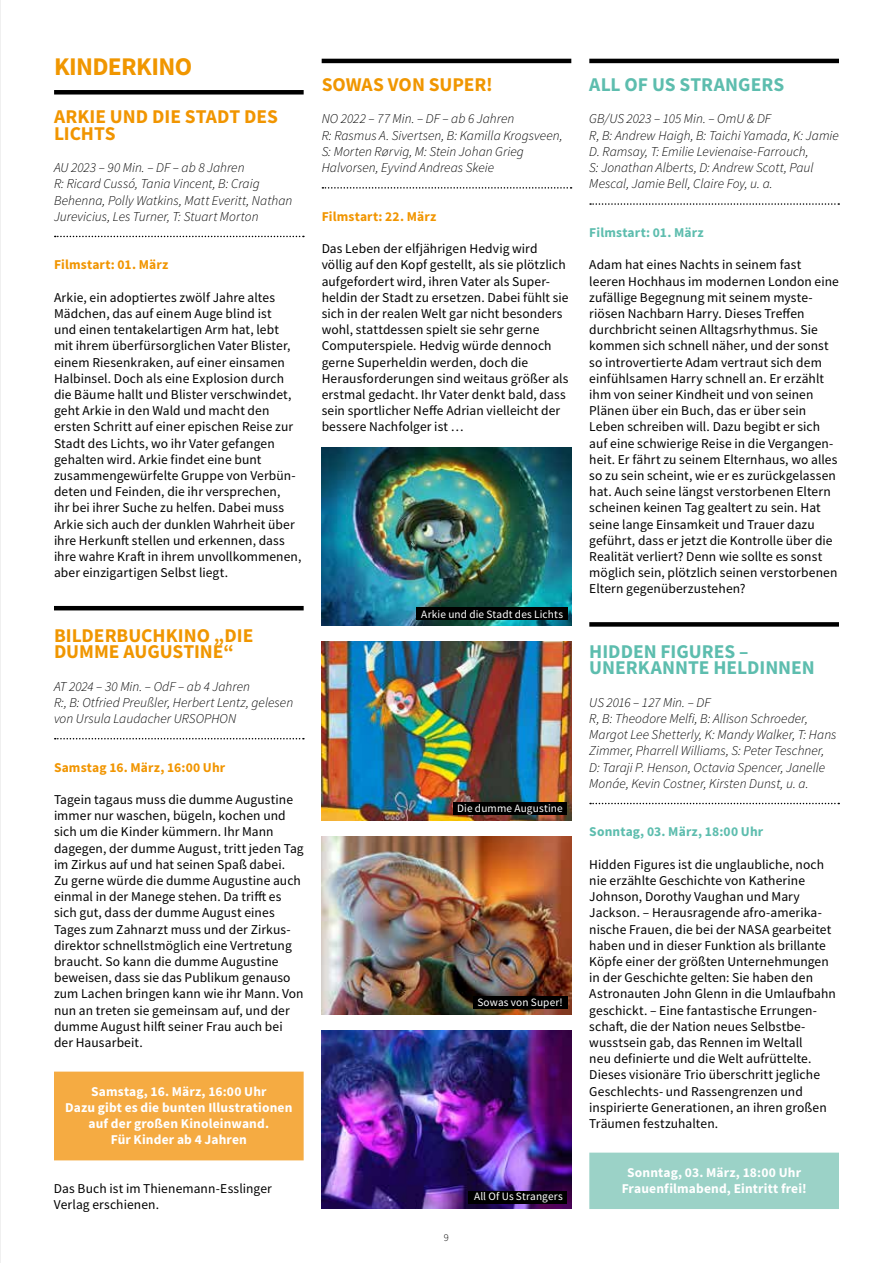
<style>
.page{position:relative;width:893px;height:1263px;background:#fff}
.page>*{position:absolute;margin:0;border:0;box-sizing:border-box;transform-origin:0 0}
.t1{font:700 25.5px "Source Sans Pro";letter-spacing:-.025em;color:#f09600}
.t2{font:700 19.5px/16.2px "Source Sans Pro";color:#5dbdae}
.t3{font:700 19.5px/16.2px "Source Sans Pro";color:#f09600}
.t4{font:700 19.5px/16.2px "Source Sans Pro";color:#f19500}
.t5{font:13.5px/16.2px "Source Sans Pro";letter-spacing:.005em;color:#000}
.t6{font:italic 300 13.5px/16.2px "Source Sans Pro";color:#000}
.t7{font:700 13.5px/16.2px "Source Sans Pro";letter-spacing:.01em;color:#fff;text-align:center}
.t8{font:700 13.5px "Source Sans Pro";letter-spacing:.01em;color:#f19500}
.t9{font:700 13.5px "Source Sans Pro";letter-spacing:.01em;color:#5dbdae}
.t10{font:11.25px "Source Sans Pro";letter-spacing:.015em;color:#fff}
.t11{font:300 10.5px "Source Sans Pro";color:#000}
</style>
<div class="page">
<svg style="left:0;top:0;width:1px;height:1263px"></svg>
<hr style="left:322px;top:59px;width:249px;height:4px;background:#000">
<svg style="left:322px;top:187px;width:250px;height:2px"></svg>
<img style="left:322px;top:447px;width:249px;height:179px">
<div style="left:416px;top:608px;width:151px;height:12px;background:#000"></div>
<img style="left:322px;top:836px;width:249px;height:178px">
<div style="left:473px;top:996px;width:94px;height:13px;background:#000"></div>
<svg style="left:55px;top:236px;width:249px;height:1px"></svg>
<hr style="left:54px;top:606px;width:250px;height:4px;background:#000">
<svg style="left:55px;top:738px;width:249px;height:1px"></svg>
<div style="left:54px;top:1071px;width:250px;height:89px;background:#f5ab42"></div>
<div style="left:54px;top:90px;width:250px;height:5px;background:#000"></div>
<hr style="left:589px;top:59px;width:250px;height:4px;background:#000">
<svg style="left:590px;top:203px;width:249px;height:2px"></svg>
<div style="left:589px;top:622px;width:250px;height:5px;background:#000"></div>
<svg style="left:590px;top:803px;width:249px;height:1px"></svg>
<div style="left:589px;top:1152px;width:250px;height:57px;background:#9bd2c7"></div>
<img style="left:322px;top:1031px;width:249px;height:178px">
<div style="left:469px;top:1191px;width:98px;height:12px;background:#000"></div>
<img style="left:322px;top:642px;width:249px;height:178px">
<div style="left:453px;top:802px;width:114px;height:13px;background:#000"></div>
<h1 class="t1" style="left:54px;top:49px;width:140px">KINDERKINO</h1>
<h2 class="t4" style="left:54px;top:109px;width:226px">ARKIE UND DIE STADT DES<br>LICHTS</h2>
<p class="t6" style="left:54px;top:159px;width:240px">AU 2023 ‒ 90 Min. ‒ DF ‒ ab 8 Jahren<br>R: Ricard Cussó, Tania Vincent, B: Craig Behenna, Polly Watkins, Matt Everitt, Nathan Jurevicius, Les Turner, T: Stuart Morton</p>
<p class="t8" style="left:54px;top:256px;width:116px">Filmstart: 01. März</p>
<p class="t5" style="left:54px;top:289px;width:249px">Arkie, ein adoptiertes zwölf Jahre altes Mädchen, das auf einem Auge blind ist<br>und einen tentakelartigen Arm hat, lebt mit ihrem überfürsorglichen Vater Blister, einem Riesenkraken, auf einer einsamen Halbinsel. Doch als eine Explosion durch die Bäume hallt und Blister verschwindet, geht Arkie in den Wald und macht den ersten Schritt auf einer epischen Reise zur Stadt des Lichts, wo ihr Vater gefangen gehalten wird. Arkie findet eine bunt zusammengewürfelte Gruppe von Verbün&shy;deten und Feinden, die ihr versprechen,<br>ihr bei ihrer Suche zu helfen. Dabei muss Arkie sich auch der dunklen Wahrheit über ihre Herkunft stellen und erkennen, dass ihre wahre Kraft in ihrem unvollkommenen, aber einzigartigen Selbst liegt.</p>
<h2 class="t3" style="left:54px;top:627px;width:201px">BILDERBUCHKINO „DIE<br>DUMME AUGUSTINE“</h2>
<p class="t6" style="left:54px;top:678px;width:241px">AT 2024 ‒ 30 Min. ‒ OdF ‒ ab 4 Jahren<br>R:, B: Otfried Preußler, Herbert Lentz, gelesen von Ursula Laudacher URSOPHON</p>
<p class="t8" style="left:54px;top:758px;width:173px">Samstag 16. März, 16:00 Uhr</p>
<p class="t5" style="left:54px;top:791px;width:251px">Tagein tagaus muss die dumme Augustine immer nur waschen, bügeln, kochen und sich um die Kinder kümmern. Ihr Mann dagegen, der dumme August, tritt jeden Tag im Zirkus auf und hat seinen Spaß dabei.<br>Zu gerne würde die dumme Augustine auch einmal in der Manege stehen. Da trifft es sich gut, dass der dumme August eines Tages zum Zahnarzt muss und der Zirkus&shy;direktor schnellstmöglich eine Vertretung braucht. So kann die dumme Augustine beweisen, dass sie das Publikum genauso zum Lachen bringen kann wie ihr Mann. Von nun an treten sie gemeinsam auf, und der dumme August hilft seiner Frau auch bei der Hausarbeit.</p>
<p class="t7" style="left:65px;top:1083px;width:229px">Samstag, 16. März, 16:00 Uhr<br>Dazu gibt es die bunten Illustrationen auf der großen Kinoleinwand.<br>Für Kinder ab 4 Jahren</p>
<p class="t5" style="left:54px;top:1180px;width:219px">Das Buch ist im Thienemann-Esslinger<br>Verlag erschienen.</p>
<h2 class="t3" style="left:322px;top:76px;width:173px">SOWAS VON SUPER!</h2>
<p class="t6" style="left:322px;top:111px;width:242px">NO 2022 ‒ 77 Min. ‒ DF ‒ ab 6 Jahren<br>R: Rasmus A. Sivertsen, B: Kamilla Krogsveen, S: Morten Rørvig, M: Stein Johan Grieg Halvorsen, Eyvind Andreas Skeie</p>
<p class="t8" style="left:322px;top:207px;width:116px">Filmstart: 22. März</p>
<p class="t5" style="left:322px;top:240px;width:248px">Das Leben der elfjährigen Hedvig wird völlig auf den Kopf gestellt, als sie plötzlich aufgefordert wird, ihren Vater als Super&shy;heldin der Stadt zu ersetzen. Dabei fühlt sie sich in der realen Welt gar nicht besonders wohl, stattdessen spielt sie sehr gerne Computerspiele. Hedvig würde dennoch gerne Superheldin werden, doch die Herausforderungen sind weitaus größer als erstmal gedacht. Ihr Vater denkt bald, dass sein sportlicher Neffe Adrian vielleicht der bessere Nachfolger ist …</p>
<p class="t10" style="left:421px;top:607px;width:143px">Arkie und die Stadt des Lichts</p>
<p class="t10" style="left:457px;top:801px;width:107px">Die dumme Augustine</p>
<p class="t10" style="left:477px;top:995px;width:87px">Sowas von Super!</p>
<p class="t11" style="left:444px;top:1231px;width:7px">9</p>
<p class="t10" style="left:474px;top:1189px;width:90px">All Of Us Strangers</p>
<h2 class="t2" style="left:589px;top:76px;width:196px">ALL OF US STRANGERS</h2>
<p class="t6" style="left:589px;top:111px;width:251px">GB/US 2023 ‒ 105 Min. ‒ OmU &amp; DF<br>R, B: Andrew Haigh, B: Taichi Yamada, K: Jamie D. Ramsay, T: Emilie Levienaise-Farrouch,<br>S: Jonathan Alberts, D: Andrew Scott, Paul Mescal, Jamie Bell, Claire Foy, u. a.</p>
<p class="t9" style="left:589px;top:223px;width:116px">Filmstart: 01. März</p>
<p class="t5" style="left:589px;top:257px;width:251px">Adam hat eines Nachts in seinem fast leeren Hochhaus im modernen London eine zufällige Begegnung mit seinem myste&shy;riösen Nachbarn Harry. Dieses Treffen durchbricht seinen Alltagsrhythmus. Sie kommen sich schnell näher, und der sonst so introvertierte Adam vertraut sich dem einfühlsamen Harry schnell an. Er erzählt ihm von seiner Kindheit und von seinen Plänen über ein Buch, das er über sein Leben schreiben will. Dazu begibt er sich auf eine schwierige Reise in die Vergangen&shy;heit. Er fährt zu seinem Elternhaus, wo alles so zu sein scheint, wie er es zurückgelassen hat. Auch seine längst verstorbenen Eltern scheinen keinen Tag gealtert zu sein. Hat seine lange Einsamkeit und Trauer dazu geführt, dass er jetzt die Kontrolle über die Realität verliert? Denn wie sollte es sonst möglich sein, plötzlich seinen verstorbenen Eltern gegenüberzustehen?</p>
<h2 class="t2" style="left:589px;top:643px;width:227px">HIDDEN FIGURES –<br>UNERKANNTE HELDINNEN</h2>
<p class="t6" style="left:589px;top:694px;width:249px">US 2016 ‒ 127 Min. ‒ DF<br>R, B: Theodore Melfi, B: Allison Schroeder, Margot Lee Shetterly, K: Mandy Walker, T: Hans Zimmer, Pharrell Williams, S: Peter Teschner, D: Taraji P. Henson, Octavia Spencer, Janelle Monáe, Kevin Costner, Kirsten Dunst, u. a.</p>
<p class="t9" style="left:589px;top:823px;width:175px">Sonntag, 03. März, 18:00 Uhr</p>
<p class="t5" style="left:589px;top:856px;width:248px">Hidden Figures ist die unglaubliche, noch nie erzählte Geschichte von Katherine Johnson, Dorothy Vaughan und Mary Jackson. – Herausragende afro-amerika&shy;nische Frauen, die bei der NASA gearbeitet haben und in dieser Funktion als brillante Köpfe einer der größten Unternehmungen in der Geschichte gelten: Sie haben den Astronauten John Glenn in die Umlaufbahn geschickt. – Eine fantastische Errungen&shy;schaft, die der Nation neues Selbstbe&shy;wusstsein gab, das Rennen im Weltall<br>neu definierte und die Welt aufrüttelte.<br>Dieses visionäre Trio überschritt jegliche Geschlechts- und Rassengrenzen und inspirierte Generationen, an ihren großen Träumen festzuhalten.</p>
<p class="t7" style="left:622px;top:1164px;width:186px">Sonntag, 03. März, 18:00 Uhr<br>Frauenfilmabend, Eintritt frei!</p>
</div>
